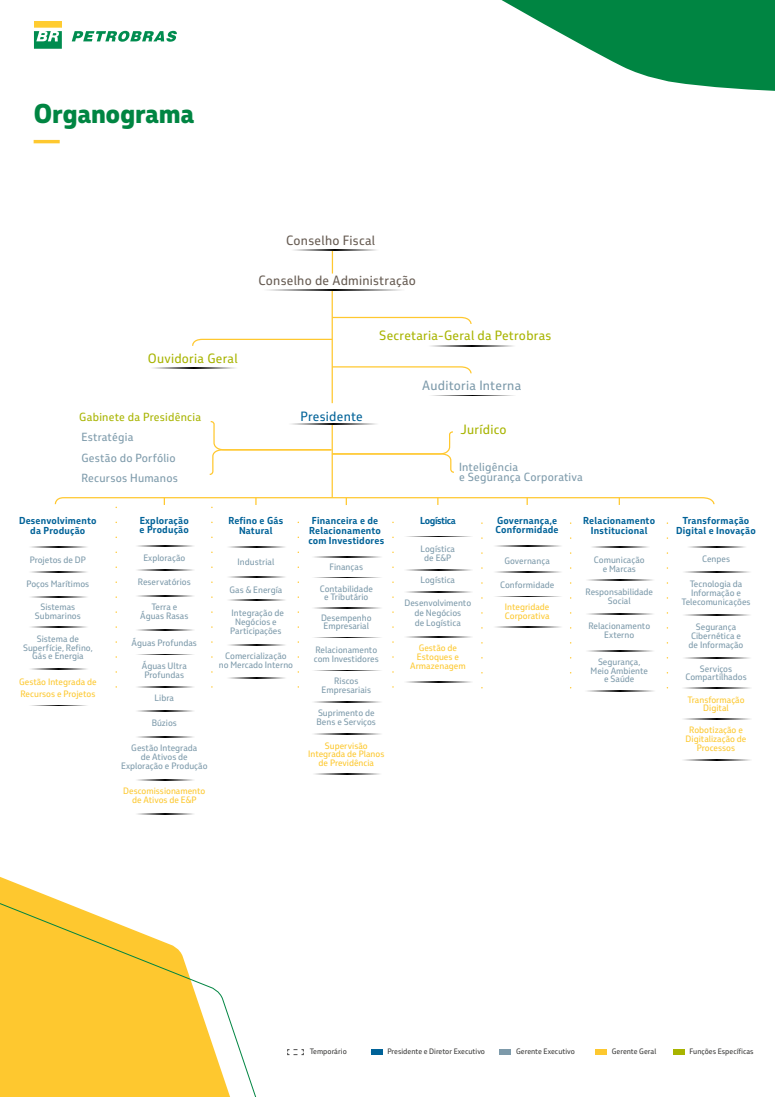
<style>
.page{position:relative;width:775px;height:1097px;background:#fff}
.page>*{position:absolute;margin:0;border:0;box-sizing:border-box;transform-origin:0 0}
.t1{font:800 26.06px "Petrobras Sans";letter-spacing:-.01em;color:#008542}
.t2{font:800 26.06px "Petrobras Sans";color:#fec82f}
.t3{font:12.88px "Petrobras Sans";letter-spacing:.02em;color:#a8b400}
.t4{font:12.88px "Petrobras Sans";letter-spacing:.02em;color:#675c53}
.t5{font:12.88px "Petrobras Sans";letter-spacing:.02em;color:#7d9aaa}
.t6{font:12.88px "Petrobras Sans";letter-spacing:.02em;color:#006298}
.t7{font:11.25px/10.3px "Petrobras Sans";letter-spacing:.02em;color:#7d9aaa}
.t8{font:11.25px "Petrobras Sans";letter-spacing:.02em;color:#a8b400}
.t9{font:700 9.69px/10.4px "Petrobras Sans";letter-spacing:.02em;color:#006298;text-align:center}
.t10{font:700 9.69px "Petrobras Sans";letter-spacing:-.04em;color:#006298}
.t11{font:8.88px/8.9px "Petrobras Sans";color:#7d9aaa;text-align:center}
.t12{font:8.88px/8.9px "Petrobras Sans";color:#fdc82f;text-align:center}
.t13{font:7.5px "Petrobras Sans";color:#3c3c3b}
</style>
<div class="page">
<div style="left:34px;top:21px;width:28px;height:7px;background:#ffcc31"></div>
<svg style="left:34px;top:30px;width:143px;height:19px"></svg>
<svg style="left:431px;top:395px;width:83px;height:1px"></svg>
<svg style="left:153px;top:367px;width:82px;height:1px"></svg>
<hr style="left:332px;top:290px;width:1px;height:113px;background:#ffc82f">
<hr style="left:332px;top:424px;width:1px;height:73px;background:#ffc82f">
<svg style="left:331px;top:365px;width:141px;height:9px"></svg>
<svg style="left:192px;top:338px;width:141px;height:9px"></svg>
<svg style="left:209px;top:421px;width:245px;height:54px"></svg>
<svg style="left:267px;top:289px;width:134px;height:1px"></svg>
<svg style="left:287px;top:423px;width:91px;height:1px"></svg>
<svg style="left:31px;top:546px;width:56px;height:1px"></svg>
<svg style="left:31px;top:571px;width:56px;height:1px"></svg>
<svg style="left:31px;top:596px;width:56px;height:1px"></svg>
<svg style="left:31px;top:626px;width:56px;height:1px"></svg>
<svg style="left:31px;top:668px;width:56px;height:1px"></svg>
<svg style="left:31px;top:705px;width:56px;height:1px"></svg>
<svg style="left:137px;top:545px;width:56px;height:1px"></svg>
<svg style="left:137px;top:569px;width:56px;height:1px"></svg>
<svg style="left:137px;top:686px;width:56px;height:1px"></svg>
<svg style="left:137px;top:813px;width:56px;height:1px"></svg>
<svg style="left:137px;top:710px;width:56px;height:1px"></svg>
<svg style="left:137px;top:736px;width:56px;height:1px"></svg>
<svg style="left:137px;top:779px;width:56px;height:1px"></svg>
<svg style="left:137px;top:629px;width:56px;height:1px"></svg>
<svg style="left:137px;top:595px;width:56px;height:1px"></svg>
<svg style="left:137px;top:654px;width:56px;height:1px"></svg>
<svg style="left:314px;top:556px;width:67px;height:1px"></svg>
<svg style="left:314px;top:701px;width:67px;height:1px"></svg>
<svg style="left:587px;top:690px;width:67px;height:1px"></svg>
<svg style="left:314px;top:577px;width:67px;height:1px"></svg>
<svg style="left:314px;top:607px;width:67px;height:1px"></svg>
<svg style="left:314px;top:637px;width:67px;height:1px"></svg>
<svg style="left:314px;top:670px;width:67px;height:1px"></svg>
<svg style="left:314px;top:733px;width:67px;height:1px"></svg>
<svg style="left:406px;top:536px;width:65px;height:1px"></svg>
<svg style="left:406px;top:569px;width:65px;height:1px"></svg>
<svg style="left:406px;top:682px;width:65px;height:1px"></svg>
<svg style="left:495px;top:545px;width:66px;height:1px"></svg>
<svg style="left:495px;top:571px;width:66px;height:1px"></svg>
<svg style="left:495px;top:596px;width:66px;height:1px"></svg>
<svg style="left:406px;top:591px;width:65px;height:1px"></svg>
<svg style="left:406px;top:636px;width:65px;height:1px"></svg>
<svg style="left:431px;top:345px;width:82px;height:1px"></svg>
<svg style="left:331px;top:316px;width:141px;height:9px"></svg>
<svg style="left:54px;top:496px;width:661px;height:12px"></svg>
<div style="left:371px;top:1049px;width:11px;height:5px;background:#006298"></div>
<div style="left:500px;top:1049px;width:11px;height:5px;background:#7d9aaa"></div>
<div style="left:595px;top:1049px;width:11px;height:5px;background:#fdc82f"></div>
<div style="left:673px;top:1049px;width:11px;height:5px;background:#a8b400"></div>
<svg style="left:0;top:877px;width:304px;height:219px"></svg>
<svg style="left:501px;top:0;width:274px;height:91px"></svg>
<svg style="left:229px;top:546px;width:56px;height:1px"></svg>
<svg style="left:229px;top:576px;width:56px;height:1px"></svg>
<svg style="left:229px;top:600px;width:56px;height:1px"></svg>
<svg style="left:229px;top:677px;width:56px;height:1px"></svg>
<svg style="left:229px;top:644px;width:56px;height:1px"></svg>
<svg style="left:592px;top:546px;width:56px;height:1px"></svg>
<svg style="left:588px;top:580px;width:65px;height:1px"></svg>
<svg style="left:588px;top:613px;width:65px;height:1px"></svg>
<svg style="left:588px;top:650px;width:65px;height:1px"></svg>
<svg style="left:684px;top:687px;width:66px;height:1px"></svg>
<svg style="left:689px;top:546px;width:56px;height:1px"></svg>
<svg style="left:684px;top:571px;width:66px;height:1px"></svg>
<svg style="left:684px;top:614px;width:66px;height:1px"></svg>
<svg style="left:684px;top:657px;width:66px;height:1px"></svg>
<svg style="left:684px;top:718px;width:66px;height:1px"></svg>
<svg style="left:684px;top:759px;width:66px;height:1px"></svg>
<svg style="left:495px;top:626px;width:66px;height:1px"></svg>
<svg style="left:315px;top:773px;width:65px;height:1px"></svg>
<svg style="left:287px;top:1048px;width:17px;height:7px"></svg>
<svg style="left:332px;top:250px;width:1px;height:23px"></svg>
<svg style="left:294px;top:249px;width:82px;height:1px"></svg>
<h1 class="t1" style="left:34px;top:96px;width:162px">Organograma</h1>
<h1 class="t2" style="left:34px;top:122px;width:28px">—</h1>
<h2 class="t4" style="left:286px;top:232px;width:91px">Conselho Fiscal</h2>
<h2 class="t4" style="left:258px;top:272px;width:159px">Conselho de Administração</h2>
<h2 class="t3" style="left:148px;top:350px;width:91px">Ouvidoria Geral</h2>
<p class="t8" style="left:79px;top:410px;width:123px">Gabinete da Presidência</p>
<p class="t7" style="left:81px;top:432px;width:54px">Estratégia</p>
<p class="t7" style="left:81px;top:447px;width:98px;line-height:20.2px">Gestão do Porfólio<br>Recursos Humanos</p>
<h2 class="t6" style="left:301px;top:408px;width:64px">Presidente</h2>
<h2 class="t3" style="left:379px;top:327px;width:174px">Secretaria-Geral da Petrobras</h2>
<h2 class="t5" style="left:422px;top:377px;width:101px">Auditoria Interna</h2>
<h2 class="t3" style="left:460px;top:421px;width:48px">Jurídico</h2>
<p class="t7" style="left:459px;top:461px;width:125px">Inteligência<br>e Segurança Corporativa</p>
<p class="t9" style="left:228px;top:514px;width:56px">Refino e Gás<br>Natural</p>
<p class="t9" style="left:19px;top:514px;width:79px">Desenvolvimento</p>
<p class="t10" style="left:420px;top:513px;width:37px">Logística</p>
<p class="t9" style="left:30px;top:525px;width:57px">da Produção</p>
<p class="t9" style="left:140px;top:515px;width:51px;line-height:9.7px;text-align:left">Exploração e Produção</p>
<p class="t9" style="left:308px;top:514px;width:77px">Financeira e de<br>Relacionamento com Investidores</p>
<p class="t11" style="left:421px;top:544px;width:36px">Logística de E&amp;P</p>
<p class="t11" style="left:421px;top:575px;width:36px">Logística</p>
<p class="t11" style="left:143px;top:553px;width:43px">Exploração</p>
<p class="t11" style="left:30px;top:555px;width:58px">Projetos de DP</p>
<p class="t11" style="left:35px;top:602px;width:47px">Sistemas<br>Submarinos</p>
<p class="t11" style="left:23px;top:634px;width:71px">Sistema de<br>Superfície, Refino,<br>Gás e Energia</p>
<p class="t12" style="left:19px;top:676px;width:79px;line-height:11.4px;text-align:left">Gestão Integrada de<br>Recursos e Projetos</p>
<p class="t11" style="left:238px;top:557px;width:38px">Industrial</p>
<p class="t11" style="left:230px;top:584px;width:54px">Gas &amp; Energía</p>
<p class="t11" style="left:330px;top:562px;width:35px">Finanças</p>
<p class="t11" style="left:138px;top:576px;width:55px">Reservatórios</p>
<p class="t11" style="left:27px;top:579px;width:64px">Poços Marítimos</p>
<p class="t11" style="left:320px;top:583px;width:55px">Contabilidade e Tributário</p>
<p class="t11" style="left:321px;top:612px;width:52px;text-align:left">Desempenho<br>Empresarial</p>
<p class="t11" style="left:314px;top:645px;width:66px;text-align:left">Relacionamento com Investidores</p>
<p class="t11" style="left:405px;top:597px;width:68px;line-height:10.1px">Desenvolvimento de Negócios<br>de Logística</p>
<p class="t12" style="left:410px;top:643px;width:57px">Gestão de<br>Estoques e<br>Armazenagem</p>
<p class="t11" style="left:140px;top:602px;width:50px">Terra e<br>Águas Rasas</p>
<p class="t11" style="left:230px;top:608px;width:55px">Integração de<br>Negócios e<br>Participações</p>
<p class="t11" style="left:132px;top:638px;width:67px">Águas Profundas</p>
<p class="t11" style="left:219px;top:651px;width:76px">Comercialização<br>no Mercado Interno</p>
<p class="t11" style="left:142px;top:661px;width:47px">Águas Ultra<br>Profundas</p>
<p class="t11" style="left:155px;top:693px;width:21px">Libra</p>
<p class="t11" style="left:322px;top:676px;width:51px">Riscos<br>Empresariais</p>
<p class="t11" style="left:152px;top:718px;width:27px">Búzios</p>
<p class="t11" style="left:121px;top:743px;width:88px">Gestão Integrada<br>de Ativos de<br>Exploração e Produção</p>
<p class="t12" style="left:123px;top:786px;width:84px">Descomissionamento de Ativos de E&amp;P</p>
<p class="t11" style="left:317px;top:708px;width:61px;text-align:left">Suprimento de<br>Bens e Serviços</p>
<p class="t12" style="left:308px;top:740px;width:78px">Supervisão<br>Integrada de Planos de Previdência</p>
<p class="t9" style="left:496px;top:515px;width:65px;line-height:9.7px;text-align:left">Governança,e<br>Conformidade</p>
<p class="t11" style="left:505px;top:556px;width:47px">Governança</p>
<p class="t11" style="left:500px;top:580px;width:56px">Conformidade</p>
<p class="t12" style="left:505px;top:602px;width:46px;text-align:left">Integridade<br>Corporativa</p>
<p class="t9" style="left:583px;top:514px;width:73px">Relacionamento<br>Institucional</p>
<p class="t11" style="left:594px;top:555px;width:52px">Comunicação e Marcas</p>
<p class="t11" style="left:585px;top:587px;width:69px">Responsabilidade<br>Social</p>
<p class="t11" style="left:588px;top:621px;width:63px">Relacionamento<br>Externo</p>
<p class="t11" style="left:591px;top:657px;width:59px">Segurança,<br>Meio Ambiente e Saúde</p>
<p class="t9" style="left:676px;top:514px;width:81px">Transformação<br>Digital e Inovação</p>
<p class="t11" style="left:702px;top:554px;width:30px">Cenpes</p>
<p class="t11" style="left:682px;top:579px;width:71px">Tecnologia da<br>Informação e<br>Telecomunicações</p>
<p class="t11" style="left:689px;top:622px;width:56px">Segurança<br>Cibernética e de Informação</p>
<p class="t11" style="left:685px;top:663px;width:63px">Serviços<br>Compartilhados</p>
<p class="t12" style="left:688px;top:694px;width:59px">Transformação<br>Digital</p>
<p class="t12" style="left:686px;top:725px;width:62px">Robotização e<br>Digitalização de<br>Processos</p>
<p class="t13" style="left:310px;top:1046px;width:39px">Temporário</p>
<p class="t13" style="left:387px;top:1046px;width:99px">Presidente e Diretor Executivo</p>
<p class="t13" style="left:516px;top:1046px;width:60px">Gerente Executivo</p>
<p class="t13" style="left:612px;top:1046px;width:46px">Gerente Geral</p>
<p class="t13" style="left:689px;top:1046px;width:66px">Funções Específicas</p>
</div>
